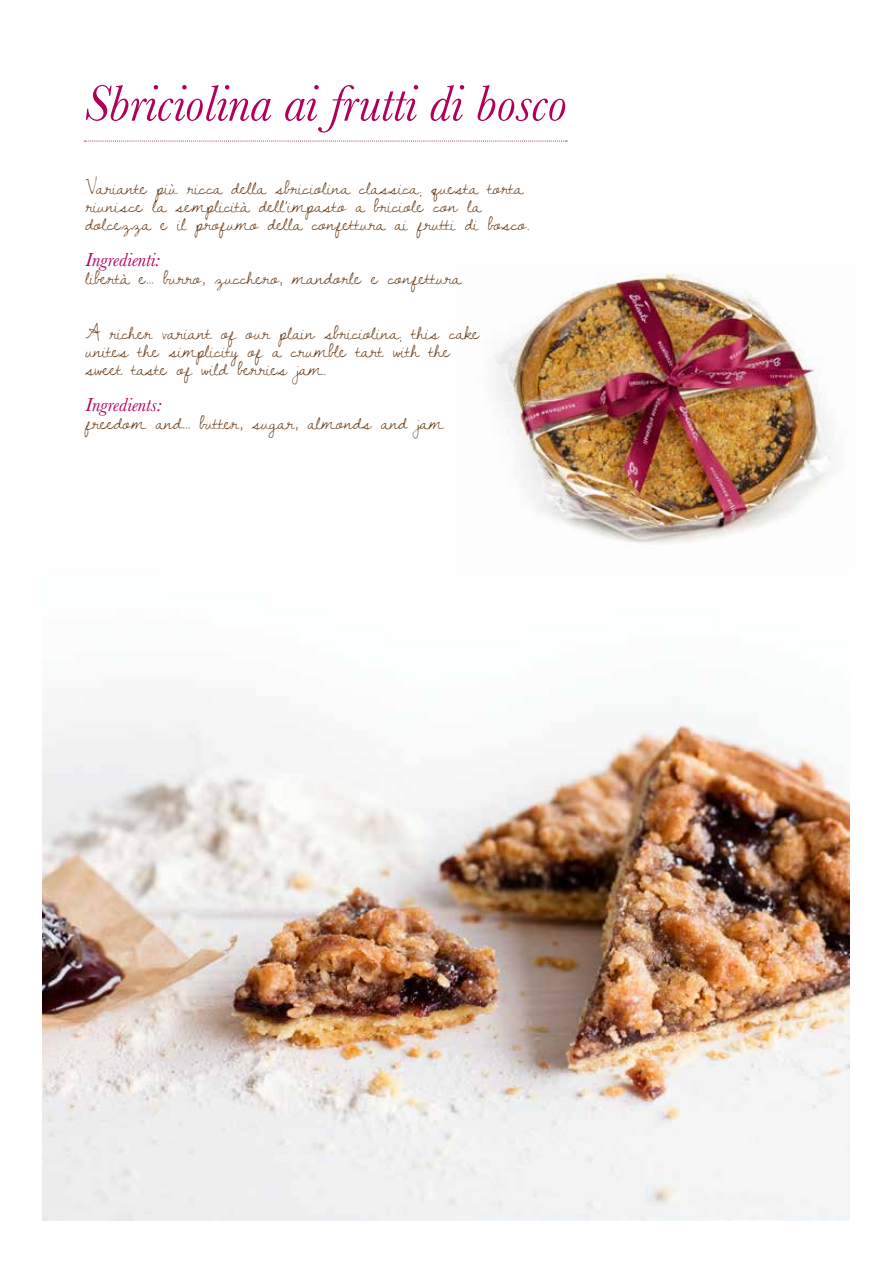
<style>
.page{position:relative;width:893px;height:1263px;background:#fff}
.page>*{position:absolute;margin:0;border:0;box-sizing:border-box;transform-origin:0 0}
.t1{font:italic 52.5px "Baskerville";letter-spacing:-.01em;color:#b10057}
.t2{font:19.5px/18px "Dawningofa New Day";color:#673b15}
.t3{font:italic 19.5px "Baskerville";color:#b10057}
</style>
<div class="page">
<img style="left:43px;top:696px;width:807px;height:524px">
<img style="left:492px;top:272px;width:341px;height:272px">
<svg style="left:84px;top:141px;width:483px;height:1px"></svg>
<h1 class="t1" style="left:84px;top:68px;width:484px">Sbriciolina ai frutti di bosco</h1>
<p class="t2" style="left:85px;top:178px;width:445px">Variante più ricca della sbriciolina classica; questa torta riunisce la semplicità dell’impasto a briciole con la dolcezza e il profumo della confettura ai frutti di bosco.</p>
<p class="t3" style="left:85px;top:246px;width:76px">Ingredienti:</p>
<p class="t2" style="left:85px;top:268px;width:377px">libertà e… burro, zucchero, mandorle e confettura</p>
<p class="t2" style="left:85px;top:323px;width:396px">A richer variant of our plain sbriciolina; this cake unites the simplicity of a crumble tart with the sweet taste of wild berries jam.</p>
<p class="t3" style="left:85px;top:392px;width:78px">Ingredients:</p>
<p class="t2" style="left:85px;top:413px;width:360px">freedom and… butter, sugar, almonds and jam</p>
</div>
